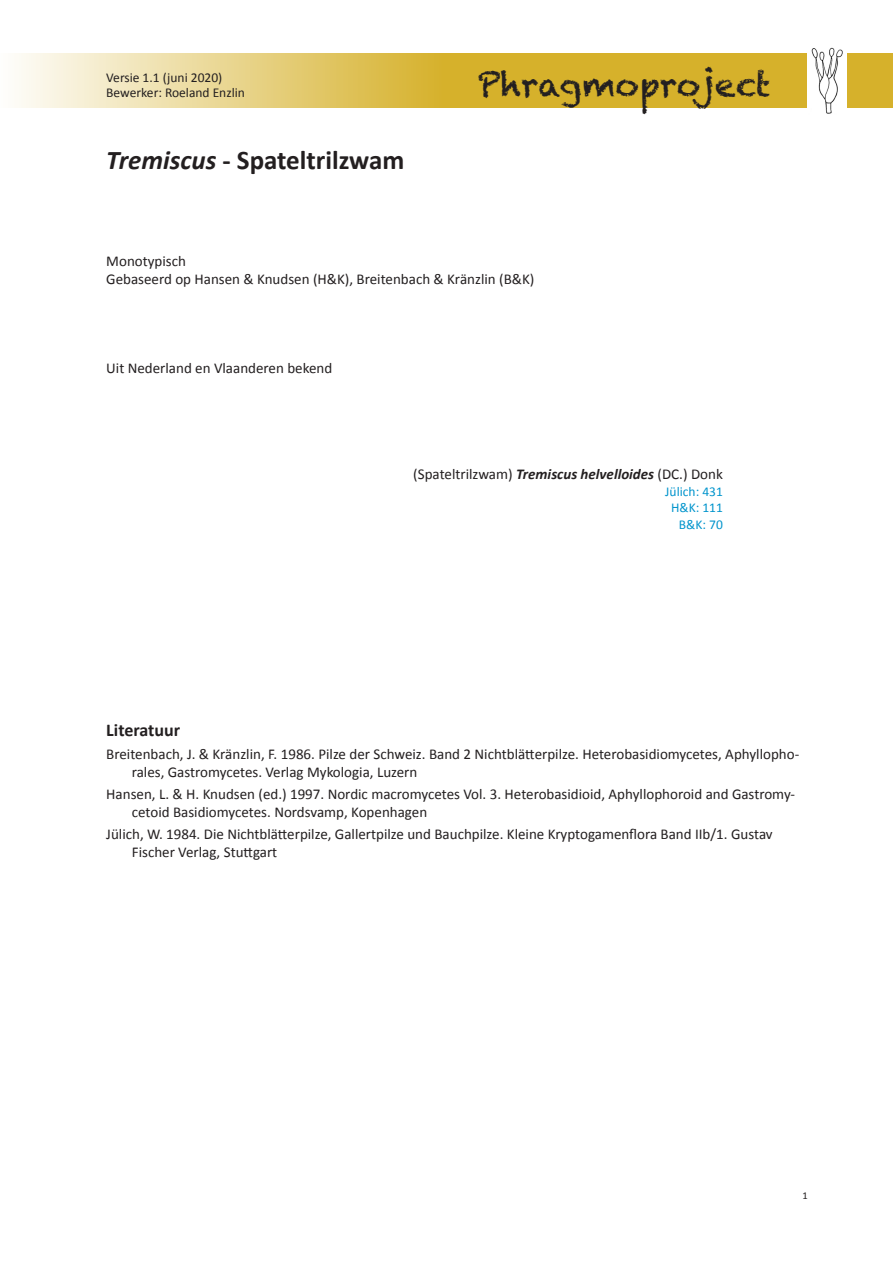
<style>
.page{position:relative;width:893px;height:1263px;background:#fff}
.page>*{position:absolute;margin:0;border:0;box-sizing:border-box;transform-origin:0 0}
.t1{font:33px "Chalkduster";color:#231f20}
.Kop_1_Genus{font:700 27px "Calibri";color:#231f20}
.Kop_2{font:700 18px "Calibri";color:#231f20}
.Literatuurlijst{font:15px/18px "Calibri";color:#231f20}
.Basis_geen_inspringi{font:15px "Calibri";color:#231f20}
.Basis_rechts_uitlijn{font:15px "Calibri";color:#231f20}
.Basis_9_pt_links_utl{font:13.5px "Calibri";color:#231f20}
.InfoLit{font:13.5px "Calibri";color:#0094cc}
.t2{font:10.5px "Calibri";color:#231f20}
.s1{font-style:italic}
.s2{font-weight:700;font-style:italic}
</style>
<div class="page">
<svg style="left:19px;top:53px;width:874px;height:54px;fill:#d6b22f"></svg>
<img style="left:808px;top:47px;width:39px;height:67px">
<p class="Basis_9_pt_links_utl" style="left:106px;top:69px;width:117px">Versie 1.1 (juni 2020)</p>
<p class="Basis_9_pt_links_utl" style="left:106px;top:84px;width:140px">Bewerker: Roeland Enzlin</p>
<p class="Kop_1_Genus" style="left:106px;top:143px;width:300px"><span class="s1">Tremiscus</span> - Spateltrilzwam</p>
<h1 class="t1" style="left:477px;top:66px;width:295px">Phragmoproject</h1>
<p class="Basis_geen_inspringi" style="left:106px;top:252px;width:81px">Monotypisch</p>
<p class="Basis_geen_inspringi" style="left:106px;top:270px;width:430px">Gebaseerd op Hansen &amp; Knudsen (H&amp;K), Breitenbach &amp; Krӓnzlin (B&amp;K)</p>
<p class="Basis_geen_inspringi" style="left:106px;top:358px;width:227px">Uit Nederland en Vlaanderen bekend</p>
<p class="Basis_rechts_uitlijn" style="left:413px;top:465px;width:311px">(Spateltrilzwam) <span class="s2">Tremiscus helvelloides</span> (DC.) Donk</p>
<p class="InfoLit" style="left:665px;top:482px;width:59px">Jülich: 431</p>
<p class="InfoLit" style="left:671px;top:499px;width:53px">H&amp;K: 111</p>
<p class="InfoLit" style="left:679px;top:515px;width:45px">B&amp;K: 70</p>
<p class="Kop_2" style="left:106px;top:719px;width:75px">Literatuur</p>
<p class="Literatuurlijst" style="left:132px;top:745px;width:669px;text-indent:-26px">Breitenbach, J. &amp; Krӓnzlin, F. 1986. Pilze der Schweiz. Band 2 Nichtblӓtterpilze. Heterobasidiomycetes, Aphyllopho&shy;rales, Gastromycetes. Verlag Mykologia, Luzern</p>
<p class="Literatuurlijst" style="left:132px;top:785px;width:665px;text-indent:-26px">Hansen, L. &amp; H. Knudsen (ed.) 1997. Nordic macromycetes Vol. 3. Heterobasidioid, Aphyllophoroid and Gastromy&shy;cetoid Basidiomycetes. Nordsvamp, Kopenhagen</p>
<p class="Literatuurlijst" style="left:132px;top:825px;width:642px;text-indent:-26px">Jülich, W. 1984. Die Nichtblätterpilze, Gallertpilze und Bauchpilze. Kleine Kryptogamenflora Band IIb/1. Gustav<br>Fischer Verlag, Stuttgart</p>
<p class="t2" style="left:803px;top:1188px;width:7px">1</p>
</div>
